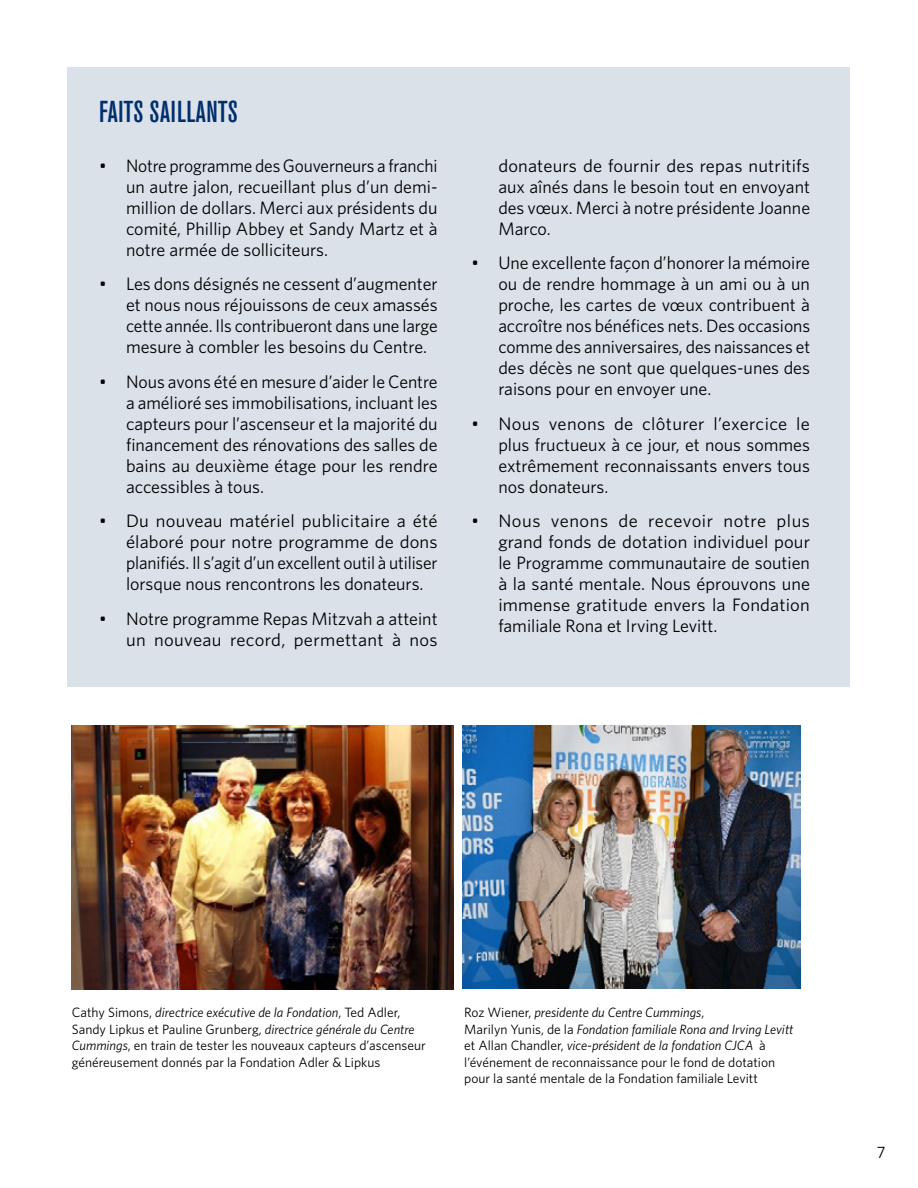
<style>
.page{position:relative;width:918px;height:1188px;background:#fff}
.page>*{position:absolute;margin:0;border:0;box-sizing:border-box;transform-origin:0 0}
.t1{font:500 condensed 30px "Akzidenz Grotesk BE";letter-spacing:.02em;color:#002f6d}
.t2{font:18px/21px "Whitney";color:#000;text-align:justify}
.t3{font:16.5px "Whitney";color:#000}
.t4{font:13.5px/16.5px "Whitney";color:#000}
.s1{font-style:italic}
</style>
<div class="page">
<div style="left:68px;top:68px;width:782px;height:619px;background:#dae1e9"></div>
<img style="left:72px;top:726px;width:382px;height:263px">
<img style="left:462px;top:726px;width:338px;height:263px">
<h1 class="t1" style="left:99px;top:95px;width:140px">FAITS SAILLANTS</h1>
<p class="t2" style="left:126px;top:155px;width:313px;text-indent:-27px">• Notre programme des Gouverneurs a franchi un autre jalon, recueillant plus d’un demi&shy;million de dollars. Merci aux présidents du comité, Phillip Abbey et Sandy Martz et à notre armée de solliciteurs.</p>
<p class="t2" style="left:126px;top:273px;width:313px;text-indent:-27px">• Les dons désignés ne cessent d’augmenter et nous nous réjouissons de ceux amassés cette année. Ils contribueront dans une large mesure à combler les besoins du Centre.</p>
<p class="t2" style="left:126px;top:371px;width:313px;text-indent:-27px">• Nous avons été en mesure d’aider le Centre a amélioré ses immobilisations, incluant les capteurs pour l’ascenseur et la majorité du financement des rénovations des salles de bains au deuxième étage pour les rendre accessibles à tous.</p>
<p class="t2" style="left:126px;top:510px;width:313px;text-indent:-27px">• Du nouveau matériel publicitaire a été élaboré pour notre programme de dons planifiés. Il s’agit d’un excellent outil à utiliser lorsque nous rencontrons les donateurs.</p>
<p class="t2" style="left:99px;top:608px;width:340px;text-align:right">• Notre programme Repas Mitzvah a atteint un nouveau record, permettant à nos</p>
<p class="t2" style="left:498px;top:155px;width:313px">donateurs de fournir des repas nutritifs aux aînés dans le besoin tout en envoyant des vœux. Merci à notre présidente Joanne Marco.</p>
<p class="t2" style="left:498px;top:252px;width:313px;text-indent:-27px">• Une excellente façon d’honorer la mémoire ou de rendre hommage à un ami ou à un proche, les cartes de vœux contribuent à accroître nos bénéfices nets. Des occasions comme des anniversaires, des naissances et des décès ne sont que quelques-unes des raisons pour en envoyer une.</p>
<p class="t2" style="left:498px;top:413px;width:313px;text-indent:-27px">• Nous venons de clôturer l’exercice le plus fructueux à ce jour, et nous sommes extrêmement reconnaissants envers tous nos donateurs.</p>
<p class="t2" style="left:498px;top:510px;width:313px;text-indent:-27px">• Nous venons de recevoir notre plus grand fonds de dotation individuel pour le Programme communautaire de soutien à la santé mentale. Nous éprouvons une immense gratitude envers la Fondation familiale Rona et Irving Levitt.</p>
<p class="t4" style="left:72px;top:1004px;width:355px">Cathy Simons, <span class="s1">directrice exécutive de la Fondation</span>, Ted Adler, Sandy Lipkus et Pauline Grunberg, <span class="s1">directrice générale du Centre Cummings</span>, en train de tester les nouveaux capteurs d’ascenseur généreusement donnés par la Fondation Adler &amp; Lipkus</p>
<p class="t4" style="left:464px;top:1004px;width:331px">Roz Wiener, <span class="s1">presidente du Centre Cummings</span>,<br>Marilyn Yunis, de la <span class="s1">Fondation familiale Rona and Irving Levitt </span>et Allan Chandler, <span class="s1">vice-président de la fondation CJCA</span> à l’événement de reconnaissance pour le fond de dotation pour la santé mentale de la Fondation familiale Levitt</p>
<p class="t3" style="left:877px;top:1141px;width:10px">7</p>
</div>
